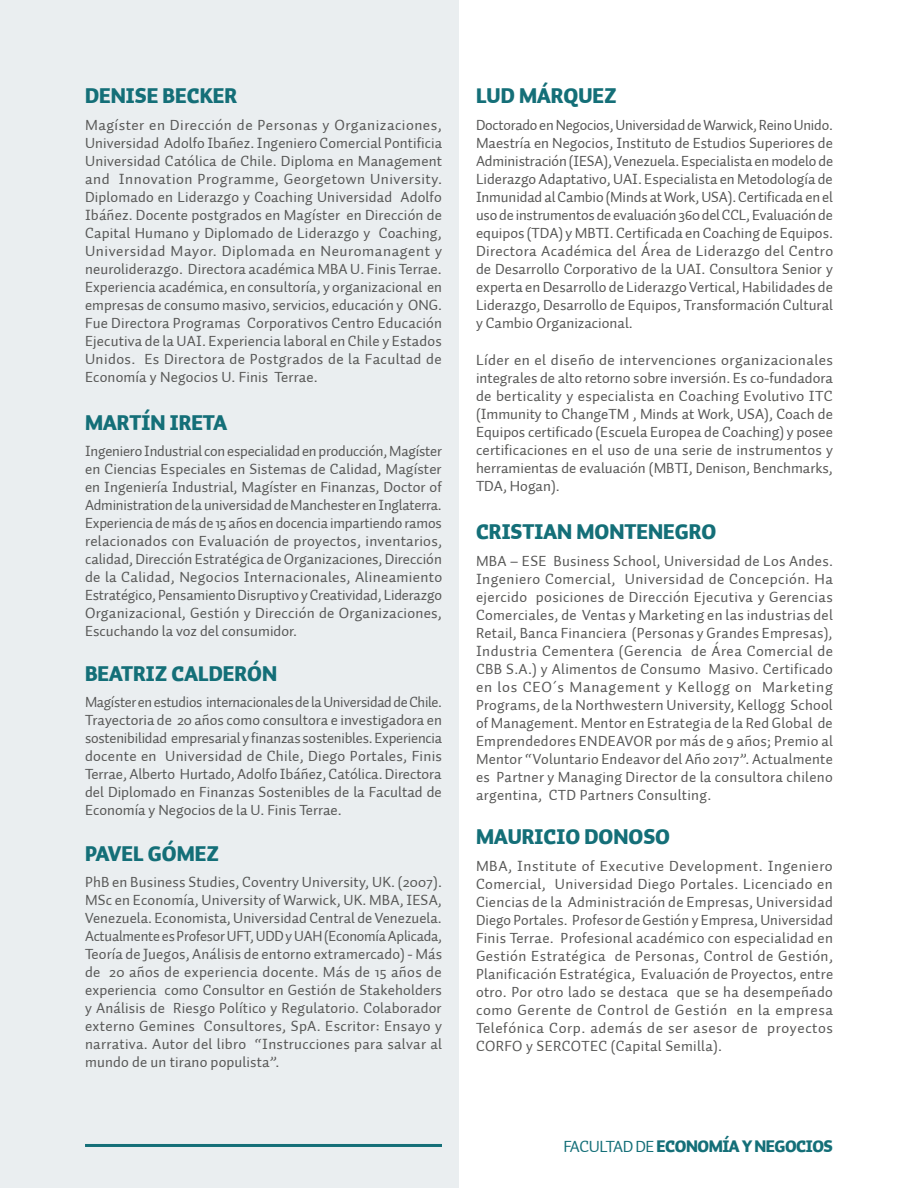
<style>
.page{position:relative;width:918px;height:1188px;background:#fff}
.page>*{position:absolute;margin:0;border:0;box-sizing:border-box;transform-origin:0 0}
.t1{font:900 21px "Auto 1";color:#146f78}
.t2{font:900 16.5px "Auto 1";letter-spacing:-.03em;color:#146f78}
.t3{font:15px/18px "Auto 1";letter-spacing:.01em;color:#575756;text-align:justify}
.s1{font-weight:400}
</style>
<div class="page">
<div style="left:0;top:0;width:459px;height:1188px;background:#eaeef0"></div>
<hr style="left:85px;top:1144px;width:357px;height:3px;background:#146f78">
<h1 class="t1" style="left:85px;top:82px;width:154px">DENISE BECKER</h1>
<p class="t3" style="left:85px;top:116px;width:359px">Magíster en Dirección de Personas y Organizaciones, Universidad Adolfo Ibañez. Ingeniero Comercial Pontificia Universidad Católica de Chile. Diploma en Management and Innovation Programme, Georgetown University.<br>Diplomado en Liderazgo y Coaching Universidad Adolfo Ibáñez. Docente postgrados en Magíster en Dirección de Capital Humano y Diplomado de Liderazgo y Coaching, Universidad Mayor. Diplomada en Neuromanagent y neuroliderazgo. Directora académica MBA U. Finis Terrae.<br>Experiencia académica, en consultoría, y organizacional en empresas de consumo masivo, servicios, educación y ONG.<br>Fue Directora Programas Corporativos Centro Educación Ejecutiva de la UAI. Experiencia laboral en Chile y Estados Unidos. Es Directora de Postgrados de la Facultad de Economía y Negocios U. Finis Terrae.</p>
<h1 class="t1" style="left:85px;top:409px;width:143px">MARTÍN IRETA</h1>
<p class="t3" style="left:85px;top:442px;width:359px">Ingeniero Industrial con especialidad en producción, Magíster en Ciencias Especiales en Sistemas de Calidad, Magíster en Ingeniería Industrial, Magíster en Finanzas, Doctor of Administration de la universidad de Manchester en Inglaterra.<br>Experiencia de más de 15 años en docencia impartiendo ramos relacionados con Evaluación de proyectos, inventarios, calidad, Dirección Estratégica de Organizaciones, Dirección de la Calidad, Negocios Internacionales, Alineamiento Estratégico, Pensamiento Disruptivo y Creatividad, Liderazgo Organizacional, Gestión y Dirección de Organizaciones, Escuchando la voz del consumidor.</p>
<h1 class="t1" style="left:85px;top:660px;width:194px">BEATRIZ CALDERÓN</h1>
<p class="t3" style="left:85px;top:693px;width:359px">Magíster en estudios internacionales de la Universidad de Chile.<br>Trayectoria de 20 años como consultora e investigadora en sostenibilidad empresarial y finanzas sostenibles. Experiencia docente en Universidad de Chile, Diego Portales, Finis Terrae, Alberto Hurtado, Adolfo Ibáñez, Católica. Directora del Diplomado en Finanzas Sostenibles de la Facultad de Economía y Negocios de la U. Finis Terrae.</p>
<h1 class="t1" style="left:85px;top:840px;width:135px">PAVEL GÓMEZ</h1>
<p class="t3" style="left:85px;top:874px;width:359px">PhB en Business Studies, Coventry University, UK. (2007).<br>MSc en Economía, University of Warwick, UK. MBA, IESA, Venezuela. Economista, Universidad Central de Venezuela.<br>Actualmente es Profesor UFT, UDD y UAH (Economía Aplicada, Teoría de Juegos, Análisis de entorno extramercado) - Más de 20 años de experiencia docente. Más de 15 años de experiencia como Consultor en Gestión de Stakeholders y Análisis de Riesgo Político y Regulatorio. Colaborador externo Gemines Consultores, SpA. Escritor: Ensayo y narrativa. Autor del libro “Instrucciones para salvar al mundo de un tirano populista”.</p>
<h1 class="t1" style="left:476px;top:82px;width:142px">LUD MÁRQUEZ</h1>
<p class="t3" style="left:476px;top:116px;width:359px">Doctorado en Negocios, Universidad de Warwick, Reino Unido.<br>Maestría en Negocios, Instituto de Estudios Superiores de Administración (IESA), Venezuela. Especialista en modelo de Liderazgo Adaptativo, UAI. Especialista en Metodología de Inmunidad al Cambio (Minds at Work, USA). Certificada en el uso de instrumentos de evaluación 360 del CCL, Evaluación de equipos (TDA) y MBTI. Certificada en Coaching de Equipos.<br>Directora Académica del Área de Liderazgo del Centro de Desarrollo Corporativo de la UAI. Consultora Senior y experta en Desarrollo de Liderazgo Vertical, Habilidades de Liderazgo, Desarrollo de Equipos, Transformación Cultural y Cambio Organizacional.</p>
<p class="t3" style="left:476px;top:351px;width:359px">Líder en el diseño de intervenciones organizacionales integrales de alto retorno sobre inversión. Es co-fundadora de berticality y especialista en Coaching Evolutivo ITC (Immunity to ChangeTM , Minds at Work, USA), Coach de Equipos certificado (Escuela Europea de Coaching) y posee certificaciones en el uso de una serie de instrumentos y herramientas de evaluación (MBTI, Denison, Benchmarks, TDA, Hogan).</p>
<h1 class="t1" style="left:476px;top:518px;width:242px">CRISTIAN MONTENEGRO</h1>
<p class="t3" style="left:476px;top:552px;width:359px">MBA – ESE Business School, Universidad de Los Andes.<br>Ingeniero Comercial, Universidad de Concepción. Ha ejercido posiciones de Dirección Ejecutiva y Gerencias Comerciales, de Ventas y Marketing en las industrias del Retail, Banca Financiera (Personas y Grandes Empresas), Industria Cementera (Gerencia de Área Comercial de CBB S.A.) y Alimentos de Consumo Masivo. Certificado en los CEO´s Management y Kellogg on Marketing Programs, de la Northwestern University, Kellogg School of Management. Mentor en Estrategia de la Red Global de Emprendedores ENDEAVOR por más de 9 años; Premio al Mentor “Voluntario Endeavor del Año 2017”. Actualmente es Partner y Managing Director de la consultora chileno argentina, CTD Partners Consulting.</p>
<h1 class="t1" style="left:476px;top:823px;width:196px">MAURICIO DONOSO</h1>
<p class="t3" style="left:476px;top:857px;width:359px">MBA, Institute of Executive Development. Ingeniero Comercial, Universidad Diego Portales. Licenciado en Ciencias de la Administración de Empresas, Universidad Diego Portales. Profesor de Gestión y Empresa, Universidad Finis Terrae. Profesional académico con especialidad en Gestión Estratégica de Personas, Control de Gestión, Planificación Estratégica, Evaluación de Proyectos, entre otro. Por otro lado se destaca que se ha desempeñado como Gerente de Control de Gestión en la empresa Telefónica Corp. además de ser asesor de proyectos CORFO y SERCOTEC (Capital Semilla).</p>
<p class="t2" style="left:563px;top:1135px;width:271px"><span class="s1">FACULTAD DE</span> ECONOMÍA Y NEGOCIOS</p>
</div>
